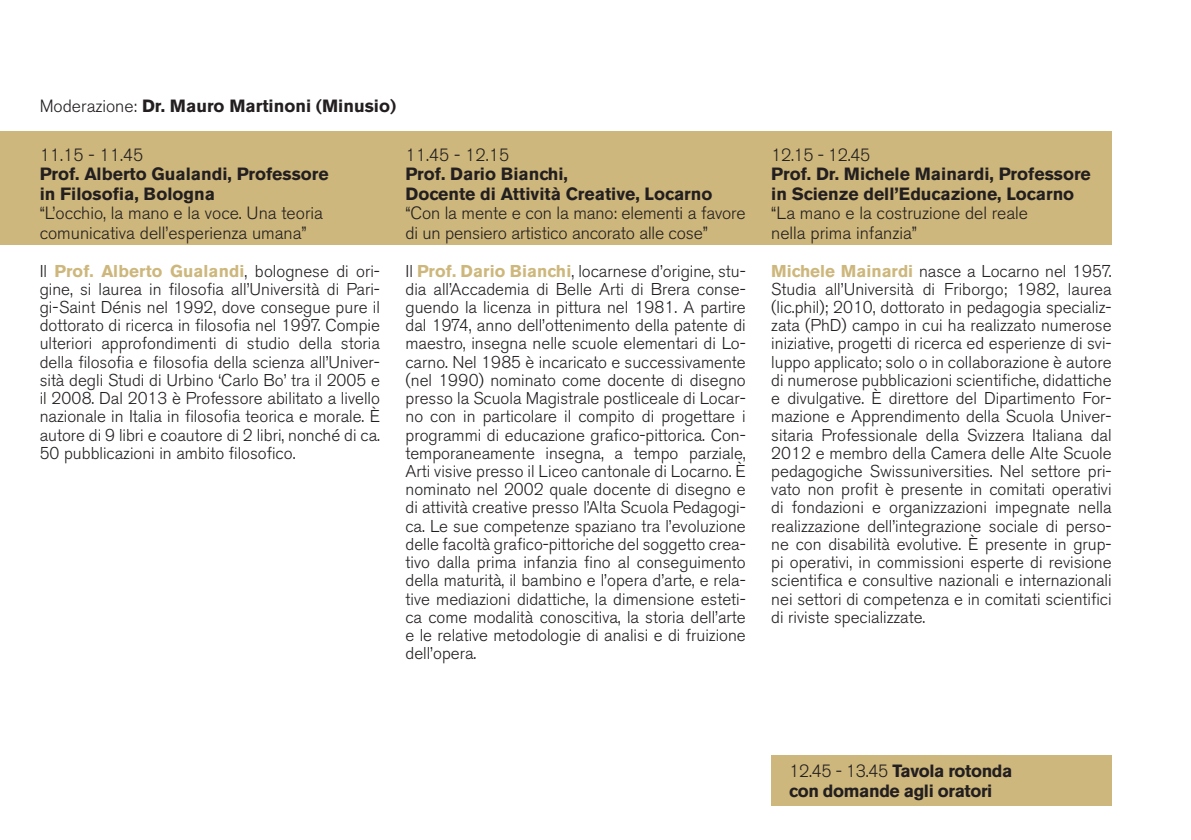
<style>
.page{position:relative;width:1191px;height:840px;background:#fff}
.page>*{position:absolute;margin:0;border:0;box-sizing:border-box;transform-origin:0 0}
.t1{font:300 17.6px/19.6px "Akzidenz Grotesk BE";color:#231f20}
.t2{font:700 17.6px/19.6px "Akzidenz Grotesk BE";color:#231f20}
.t3{font:700 17.6px/19.6px "Akzidenz Grotesk BE";letter-spacing:-.02em;color:#231f20}
.t4{font:300 17px/18.2px "Akzidenz Grotesk BE";color:#231f20;text-align:justify}
.s1{font-weight:300}
.s2{font-weight:700;color:#cdb77c}
</style>
<div class="page">
<div style="left:0;top:131px;width:1111px;height:114px;background:#cdb77c"></div>
<div style="left:771px;top:755px;width:340px;height:50px;background:#cdb77c"></div>
<p class="t2" style="left:40px;top:96px;width:358px"><span class="s1">Moderazione:</span> Dr. Mauro Martinoni (Minusio)</p>
<p class="t1" style="left:40px;top:145px;width:105px">11.15 - 11.45</p>
<p class="t2" style="left:40px;top:164px;width:290px">Prof. Alberto Gualandi, Professore in Filosofia, Bologna</p>
<p class="t1" style="left:40px;top:203px;width:285px">“L’occhio, la mano e la voce. Una teoria comunicativa dell’esperienza umana”</p>
<p class="t4" style="left:40px;top:262px;width:342px">Il <span class="s2">Prof. Alberto Gualandi</span>, bolognese di ori&shy;gine, si laurea in filosofia all’Università di Pari&shy;gi-Saint Dénis nel 1992, dove consegue pure il dottorato di ricerca in filosofia nel 1997. Compie ulteriori approfondimenti di studio della storia della filosofia e filosofia della scienza all’Univer&shy;sità degli Studi di Urbino ‘Carlo Bo’ tra il 2005 e il 2008. Dal 2013 è Professore abilitato a livello nazionale in Italia in filosofia teorica e morale. È autore di 9 libri e coautore di 2 libri, nonché di ca.<br>50 pubblicazioni in ambito filosofico.</p>
<p class="t1" style="left:405px;top:145px;width:105px">11.45 - 12.15</p>
<p class="t2" style="left:405px;top:164px;width:308px">Prof. Dario Bianchi,<br>Docente di Attività Creative, Locarno</p>
<p class="t1" style="left:405px;top:203px;width:342px">“Con la mente e con la mano: elementi a favore di un pensiero artistico ancorato alle cose”</p>
<p class="t4" style="left:405px;top:262px;width:342px">Il <span class="s2">Prof. Dario Bianchi</span>, locarnese d’origine, stu&shy;dia all’Accademia di Belle Arti di Brera conse&shy;guendo la licenza in pittura nel 1981. A partire dal 1974, anno dell’ottenimento della patente di maestro, insegna nelle scuole elementari di Lo&shy;carno. Nel 1985 è incaricato e successivamente (nel 1990) nominato come docente di disegno presso la Scuola Magistrale postliceale di Locar&shy;no con in particolare il compito di progettare i programmi di educazione grafico-pittorica. Con&shy;temporaneamente insegna, a tempo parziale, Arti visive presso il Liceo cantonale di Locarno. È nominato nel 2002 quale docente di disegno e di attività creative presso l’Alta Scuola Pedagogi&shy;ca. Le sue competenze spaziano tra l’evoluzione delle facoltà grafico-pittoriche del soggetto crea&shy;tivo dalla prima infanzia fino al conseguimento della maturità, il bambino e l’opera d’arte, e rela&shy;tive mediazioni didattiche, la dimensione esteti&shy;ca come modalità conoscitiva, la storia dell’arte e le relative metodologie di analisi e di fruizione dell’opera.</p>
<p class="t1" style="left:771px;top:145px;width:101px">12.15 - 12.45</p>
<p class="t2" style="left:771px;top:164px;width:321px">Prof. Dr. Michele Mainardi, Professore in Scienze dell’Educazione, Locarno</p>
<p class="t1" style="left:771px;top:203px;width:258px">“La mano e la costruzione del reale nella prima infanzia”</p>
<p class="t4" style="left:771px;top:262px;width:342px"><span class="s2">Michele Mainardi</span> nasce a Locarno nel 1957.<br>Studia all’Università di Friborgo; 1982, laurea (lic.phil); 2010, dottorato in pedagogia specializ&shy;zata (PhD) campo in cui ha realizzato numerose iniziative, progetti di ricerca ed esperienze di svi&shy;luppo applicato; solo o in collaborazione è autore di numerose pubblicazioni scientifiche, didattiche e divulgative. È direttore del Dipartimento For&shy;mazione e Apprendimento della Scuola Univer&shy;sitaria Professionale della Svizzera Italiana dal 2012 e membro della Camera delle Alte Scuole pedagogiche Swissuniversities. Nel settore pri&shy;vato non profit è presente in comitati operativi di fondazioni e organizzazioni impegnate nella realizzazione dell’integrazione sociale di perso&shy;ne con disabilità evolutive. È presente in grup&shy;pi operativi, in commissioni esperte di revisione scientifica e consultive nazionali e internazionali nei settori di competenza e in comitati scientifici di riviste specializzate.</p>
<p class="t3" style="left:789px;top:760px;width:225px"><span class="s1">12.45 - 13.45</span> Tavola rotonda con domande agli oratori</p>
</div>
